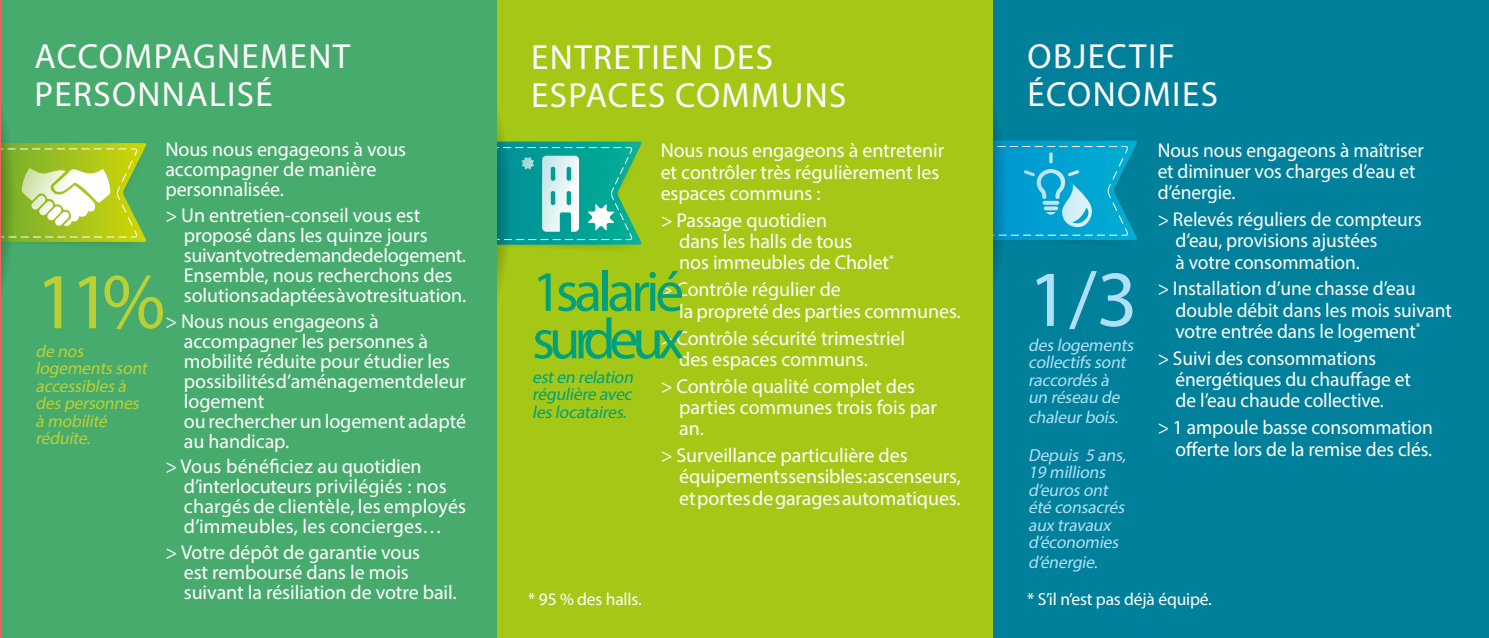
<style>
.page{position:relative;width:1489px;height:638px;background:#fff}
.page>*{position:absolute;margin:0;border:0;box-sizing:border-box;transform-origin:0 0}
.t1{font:80px "Myriad Pro";color:#afdff9}
.t2{font:80px "Myriad Pro";color:#bbd034}
.t3{font:57.5px/47.5px "Myriad Pro";letter-spacing:-.07em;color:#00a17b}
.t4{font:35px/37.5px "Myriad Pro";letter-spacing:.04em;color:#fff}
.t5{font:20px/21.2px "Myriad Pro";letter-spacing:-.005em;color:#fff}
.t6{font:italic 17.5px/17.5px "Myriad Pro";color:#afdff9}
.t7{font:italic 17.5px/17.5px "Myriad Pro";color:#bbd034}
.t8{font:italic 17.5px/17.5px "Myriad Pro";color:#00a17b;text-align:justify}
.t9{font:17.5px "Myriad Pro";letter-spacing:-.01em;color:#fff}
</style>
<div class="page">
<div style="left:992px;top:0;width:496px;height:638px;background:#00809a"></div>
<svg style="left:953px;top:86px;width:53px;height:221px"></svg>
<div style="left:496px;top:0;width:496px;height:638px;background:#a5c715"></div>
<svg style="left:457px;top:93px;width:54px;height:221px"></svg>
<svg style="left:496px;top:141px;width:146px;height:112px;background:#45b392"></svg>
<div style="left:0;top:0;width:496px;height:638px;background:#46ab6c"></div>
<svg style="left:992px;top:141px;width:145px;height:107px"></svg>
<svg style="left:0;top:89px;width:146px;height:221px"></svg>
<h3 class="t4" style="left:34px;top:37px;width:317px">ACCOMPAGNEMENT<br>PERSONNALISÉ</h3>
<p class="t5" style="left:165px;top:139px;width:242px;line-height:20px">Nous nous engageons à vous accompagner de manière personnalisée.</p>
<p class="t5" style="left:184px;top:205px;width:284px;line-height:20px;text-indent:-18px">&gt; Un entretien-conseil vous est proposé dans les quinze jours suivant votre demande de logement.<br>Ensemble, nous recherchons des solutions adaptées à votre situation.</p>
<p class="t5" style="left:184px;top:310px;width:284px;line-height:20px;text-indent:-18px">&gt; Nous nous engageons à accompagner les personnes à mobilité réduite pour étudier les possibilités d’aménagement de leur logement<br>ou rechercher un logement adapté au handicap.</p>
<p class="t5" style="left:184px;top:456px;width:284px;line-height:20px;text-indent:-18px">&gt; Vous bénéficiez au quotidien d’interlocuteurs privilégiés : nos chargés de clientèle, les employés d’immeubles, les concierges…</p>
<p class="t5" style="left:184px;top:542px;width:274px;line-height:20px;text-indent:-18px">&gt; Votre dépôt de garantie vous<br>est remboursé dans le mois suivant la résiliation de votre bail.</p>
<h1 class="t2" style="left:36px;top:252px;width:131px">11 %</h1>
<p class="t7" style="left:36px;top:342px;width:117px">de nos logementssont accessiblesà despersonnes à mobilité réduite.</p>
<h3 class="t4" style="left:531px;top:38px;width:317px">ENTRETIEN DES<br>ESPACES COMMUNS</h3>
<h3 class="t4" style="left:1027px;top:37px;width:192px">OBJECTIF<br>ÉCONOMIES</h3>
<p class="t5" style="left:660px;top:140px;width:285px">Nous nous engageons à entretenir et contrôler très régulièrement les espaces communs :</p>
<p class="t5" style="left:679px;top:209px;width:216px;text-indent:-18px">&gt; Passage quotidien<br>dans les halls de tous<br>nos immeubles de Cholet<sup>*</sup></p>
<p class="t5" style="left:679px;top:279px;width:283px;text-indent:-18px">&gt; Contrôle régulier de<br>la propreté des parties communes.</p>
<p class="t5" style="left:679px;top:327px;width:227px;text-indent:-18px">&gt; Contrôle sécurité trimestriel des espaces communs.</p>
<p class="t5" style="left:679px;top:375px;width:259px;text-indent:-18px">&gt; Contrôle qualité complet des parties communes trois fois par an.</p>
<p class="t5" style="left:679px;top:444px;width:283px;text-indent:-18px">&gt; Surveillance particulière des équipements sensibles : ascenseurs, et portes de garages automatiques.</p>
<p class="t5" style="left:856px;top:251px;width:6px">.</p>
<h2 class="t3" style="left:532px;top:267px;width:154px">1 salarié sur deux</h2>
<p class="t8" style="left:532px;top:368px;width:106px">esten relation régulière avec leslocataires.</p>
<h1 class="t1" style="left:1028px;top:250px;width:111px">1/3</h1>
<p class="t6" style="left:1028px;top:336px;width:110px">deslogements collectifssont raccordésà un réseau de</p>
<p class="t6" style="left:1028px;top:398px;width:103px;line-height:37.5px">chaleurbois.<br>Depuis 5 ans,</p>
<p class="t6" style="left:1028px;top:463px;width:102px">19 millions d’eurosont été consacrés aux travaux d’économies</p>
<p class="t6" style="left:1028px;top:553px;width:75px">d’énergie.</p>
<p class="t5" style="left:1157px;top:139px;width:268px">Nous nous engageons à maîtriser et diminuer vos charges d’eau et d’énergie.</p>
<p class="t5" style="left:1175px;top:208px;width:248px;text-indent:-18px">&gt; Relevés réguliers de compteurs d’eau, provisions ajustées<br>à votre consommation.</p>
<p class="t5" style="left:1175px;top:278px;width:278px;text-indent:-18px">&gt; Installation d’une chasse d’eau double débit dans les mois suivant votre entrée dans le logement<sup>*</sup></p>
<p class="t5" style="left:1175px;top:347px;width:237px;text-indent:-18px">&gt; Suivi des consommations énergétiques du chauffage et de l’eau chaude collective.</p>
<p class="t5" style="left:1157px;top:417px;width:276px;text-align:right">&gt; 1 ampoule basse consommation offerte lors de la remise des clés.</p>
<p class="t5" style="left:1385px;top:320px;width:6px">.</p>
<p class="t9" style="left:528px;top:588px;width:115px">* 95 % des halls.</p>
<p class="t9" style="left:1027px;top:588px;width:186px">* S’il n’est pas déjà équipé.</p>
</div>
